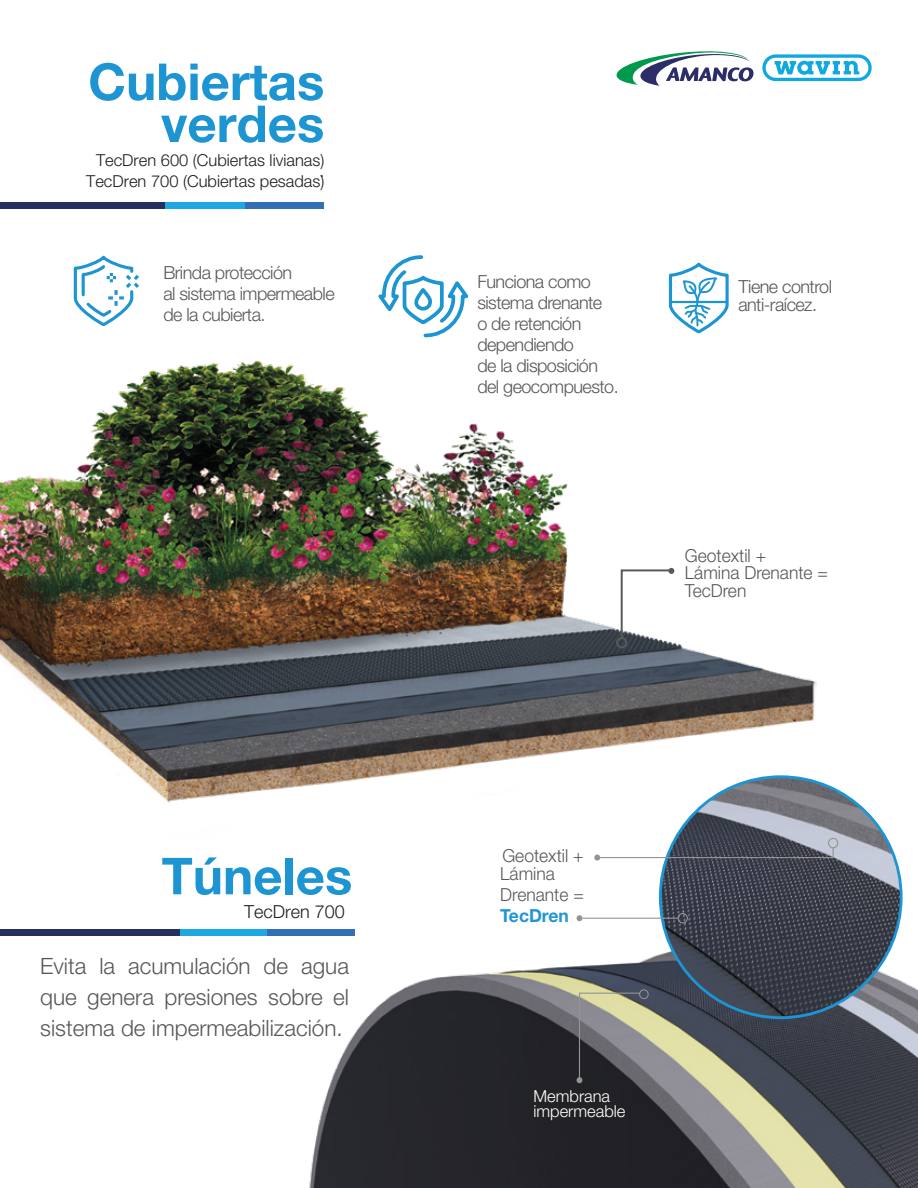
<style>
.page{position:relative;width:918px;height:1188px;background:#fff}
.page>*{position:absolute;margin:0;border:0;box-sizing:border-box;transform-origin:0 0}
.t1{font:700 51px/42px "Helvetica Neue LT Std";color:#1d95d3;text-align:right}
.t2{font:300 22.5px/30.8px "Helvetica Neue LT Std";color:#575756;text-align:justify}
.t3{font:300 18px/21px "Helvetica Neue LT Std";letter-spacing:-.03em;color:#575756}
.t4{font:300 18px/18px "Helvetica Neue LT Std";color:#575756}
.t5{font:300 18px/18px "Helvetica Neue LT Std";color:#585857}
.t6{font:300 18px "Helvetica Neue LT Std";color:#1d1d1b}
.t7{font:700 18px "Helvetica Neue LT Std";color:#2295d3}
.t8{font:300 16.5px "Helvetica Neue LT Std";color:#1d1d1b}
.t9{font:300 16.5px/15px "Helvetica Neue LT Std";color:#fff}
</style>
<div class="page">
<img style="left:0;top:360px;width:834px;height:570px">
<svg style="left:620px;top:568px;width:54px;height:71px"></svg>
<div style="left:616px;top:637px;width:11px;height:11px;border:2px solid #565b5a;border-radius:50%"></div>
<div style="left:245px;top:202px;width:79px;height:7px;background:#326fb6"></div>
<div style="left:165px;top:202px;width:80px;height:7px;background:#1ea8e1"></div>
<div style="left:0;top:202px;width:165px;height:7px;background:#25305e"></div>
<div style="left:267px;top:930px;width:88px;height:6px;background:#326fb6"></div>
<div style="left:180px;top:930px;width:87px;height:6px;background:#1ea8e1"></div>
<div style="left:0;top:930px;width:180px;height:6px;background:#25305e"></div>
<svg style="left:73px;top:255px;width:66px;height:71px"></svg>
<svg style="left:668px;top:262px;width:61px;height:72px"></svg>
<svg style="left:378px;top:255px;width:91px;height:83px"></svg>
<img style="left:301px;top:848px;width:617px;height:340px">
<img style="left:660px;top:777px;width:241px;height:241px;border-radius:120px">
<svg style="left:577px;top:989px;width:73px;height:94px;background:#807f77"></svg>
<svg style="left:577px;top:915px;width:5px;height:6px"></svg>
<hr style="left:582px;top:918px;width:96px;height:1px;background:#939493">
<div style="left:828px;top:838px;width:10px;height:10px;border:1px solid #939493;border-radius:50%"></div>
<hr style="left:600px;top:857px;width:233px;height:1px;background:#939493">
<svg style="left:594px;top:855px;width:6px;height:6px"></svg>
<div style="left:678px;top:913px;width:10px;height:10px;border:1px solid #939493;border-radius:50%"></div>
<svg style="left:616px;top:51px;width:138px;height:35px"></svg>
<svg style="left:762px;top:54px;width:110px;height:27px"></svg>
<h1 class="t1" style="left:88px;top:60px;width:238px">Cubiertas verdes</h1>
<p class="t8" style="left:96px;top:150px;width:230px">TecDren 600 (Cubiertas livianas)</p>
<p class="t8" style="left:320px;top:161px;width:6px">.</p>
<p class="t8" style="left:86px;top:171px;width:240px">TecDren 700 (Cubiertas pesadas)</p>
<p class="t3" style="left:163px;top:262px;width:173px">Brinda protección<br>al sistema impermeable de la cubierta.</p>
<p class="t3" style="left:477px;top:271px;width:143px">Funciona como sistema drenante<br>o de retención dependiendo<br>de la disposición del geocompuesto.</p>
<p class="t3" style="left:738px;top:278px;width:95px;line-height:18px">Tiene control anti-raícez.</p>
<h1 class="t1" style="left:162px;top:854px;width:192px">Túneles</h1>
<p class="t6" style="left:244px;top:901px;width:102px">TecDren 700</p>
<p class="t2" style="left:40px;top:950px;width:310px">Evita la acumulación de agua que genera presiones sobre el sistema de impermeabilización.</p>
<p class="t4" style="left:685px;top:546px;width:145px">Geotextil +<br>Lámina Drenante =<br>TecDren</p>
<p class="t5" style="left:500px;top:846px;width:85px">Geotextil +<br>Lámina</p>
<p class="t5" style="left:500px;top:885px;width:85px">Drenante =</p>
<p class="t7" style="left:500px;top:904px;width:70px">TecDren</p>
<p class="t9" style="left:533px;top:1088px;width:93px">Membrana impermeable</p>
</div>
